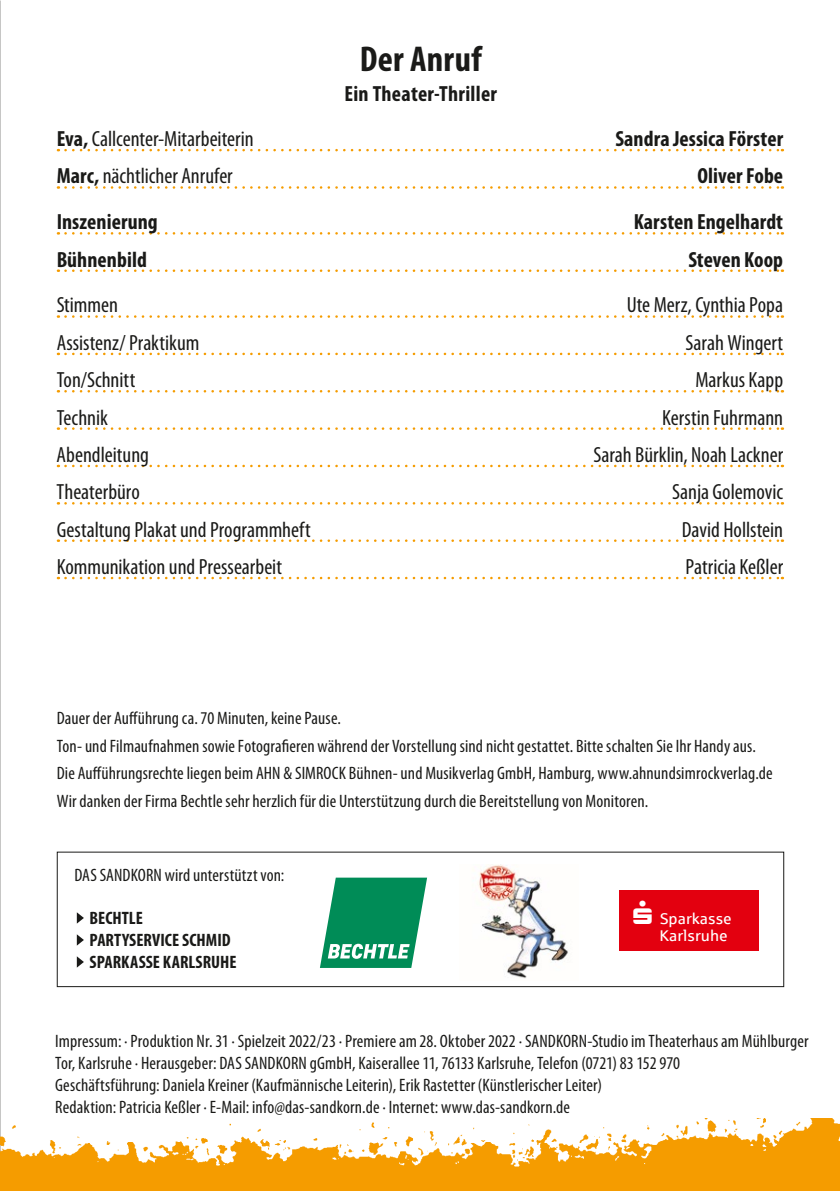
<style>
.page{position:relative;width:840px;height:1191px;background:#fff}
.page>*{position:absolute;margin:0;border:0;box-sizing:border-box;transform-origin:0 0}
.t1{font:700 condensed 36px "Myriad Pro";letter-spacing:.01em;color:#1a1a18}
.t2{font:condensed 22px "Myriad Pro";color:#1a1a18}
.t3{font:700 condensed 22px "Myriad Pro";letter-spacing:.005em;color:#1a1a18}
.t4{font:condensed 18px/22px "Myriad Pro";letter-spacing:.005em;color:#1a1a18}
.t5{font:700 condensed 18px/22px "Myriad Pro";color:#1a1a18}
.t6{font:15.6px/17.8px "Sparkasse Rg";color:#fff;text-align:right}
.s1{font-weight:700}
</style>
<div class="page">
<svg style="left:65px;top:149px;width:717px;height:2px"></svg>
<svg style="left:65px;top:186px;width:717px;height:3px"></svg>
<svg style="left:65px;top:232px;width:717px;height:3px"></svg>
<svg style="left:65px;top:269px;width:717px;height:3px"></svg>
<svg style="left:65px;top:315px;width:717px;height:3px"></svg>
<svg style="left:65px;top:353px;width:717px;height:2px"></svg>
<svg style="left:65px;top:390px;width:717px;height:2px"></svg>
<svg style="left:65px;top:427px;width:717px;height:3px"></svg>
<svg style="left:65px;top:465px;width:717px;height:2px"></svg>
<svg style="left:65px;top:502px;width:717px;height:2px"></svg>
<svg style="left:65px;top:539px;width:717px;height:3px"></svg>
<svg style="left:65px;top:577px;width:717px;height:2px"></svg>
<img style="left:1px;top:1119px;width:838px;height:72px">
<img style="left:0;top:1095px;width:1px;height:96px">
<div style="left:57px;top:851px;width:726px;height:136px;border:1px solid #1a1a18"></div>
<svg style="left:77px;top:912px;width:7px;height:11px"></svg>
<svg style="left:77px;top:934px;width:7px;height:11px"></svg>
<svg style="left:77px;top:956px;width:7px;height:11px"></svg>
<img style="left:478px;top:865px;width:90px;height:114px">
<svg style="left:320px;top:877px;width:107px;height:91px"></svg>
<div style="left:618px;top:890px;width:140px;height:61px;background:#e3000f"></div>
<h1 class="t1" style="left:359px;top:37px;width:123px">Der Anruf</h1>
<p class="t3" style="left:344px;top:80px;width:154px">Ein Theater-Thriller</p>
<p class="t2" style="left:57px;top:125px;width:198px"><span class="s1">Eva,</span> Callcenter-Mitarbeiterin</p>
<p class="t3" style="left:615px;top:125px;width:169px">Sandra Jessica Förster</p>
<p class="t2" style="left:57px;top:163px;width:177px"><span class="s1">Marc,</span> nächtlicher Anrufer</p>
<p class="t3" style="left:697px;top:162px;width:87px">Oliver Fobe</p>
<p class="t3" style="left:57px;top:208px;width:102px">Inszenierung</p>
<p class="t3" style="left:633px;top:208px;width:151px">Karsten Engelhardt</p>
<p class="t3" style="left:57px;top:245px;width:92px">Bühnenbild</p>
<p class="t3" style="left:688px;top:245px;width:96px">Steven Koop</p>
<p class="t2" style="left:57px;top:292px;width:63px">Stimmen</p>
<p class="t2" style="left:626px;top:292px;width:158px">Ute Merz, Cynthia Popa</p>
<p class="t2" style="left:57px;top:329px;width:144px">Assistenz/ Praktikum</p>
<p class="t2" style="left:685px;top:329px;width:99px">Sarah Wingert</p>
<p class="t2" style="left:57px;top:366px;width:80px">Ton/Schnitt</p>
<p class="t2" style="left:695px;top:366px;width:89px">Markus Kapp</p>
<p class="t2" style="left:57px;top:404px;width:53px">Technik</p>
<p class="t2" style="left:661px;top:404px;width:122px">Kerstin Fuhrmann</p>
<p class="t2" style="left:57px;top:441px;width:94px">Abendleitung</p>
<p class="t2" style="left:593px;top:441px;width:191px">Sarah Bürklin, Noah Lackner</p>
<p class="t2" style="left:57px;top:478px;width:85px">Theaterbüro</p>
<p class="t2" style="left:671px;top:478px;width:112px">Sanja Golemovic</p>
<p class="t2" style="left:57px;top:516px;width:255px">Gestaltung Plakat und Programmheft</p>
<p class="t2" style="left:681px;top:516px;width:103px">David Hollstein</p>
<p class="t2" style="left:57px;top:553px;width:227px">Kommunikation und Pressearbeit</p>
<p class="t2" style="left:685px;top:553px;width:99px">Patricia Keßler</p>
<p class="t4" style="left:57px;top:704px;width:717px;line-height:27.6px">Dauer der Aufführung ca. 70 Minuten, keine Pause.<br>Ton- und Filmaufnahmen sowie Fotografieren während der Vorstellung sind nicht gestattet. Bitte schalten Sie Ihr Handy aus.<br>Die Aufführungsrechte liegen beim AHN &amp; SIMROCK Bühnen- und Musikverlag GmbH, Hamburg, www.ahnundsimrockverlag.de Wir danken der Firma Bechtle sehr herzlich für die Unterstützung durch die Bereitstellung von Monitoren.</p>
<p class="t4" style="left:74px;top:864px;width:211px">DAS SANDKORN wird unterstützt von:</p>
<p class="t5" style="left:89px;top:906px;width:148px">BECHTLE<br>PARTYSERVICE SCHMID<br>SPARKASSE KARLSRUHE</p>
<p class="t6" style="left:633px;top:909px;width:100px">▲ Sparkasse<br>Karlsruhe</p>
<p class="t4" style="left:55px;top:1029px;width:754px">Impressum: · Produktion Nr. 31 · Spielzeit 2022/23 · Premiere am 28. Oktober 2022 · SANDKORN-Studio im Theaterhaus am Mühlburger Tor, Karlsruhe · Herausgeber: DAS SANDKORN gGmbH, Kaiserallee 11, 76133 Karlsruhe, Telefon (0721) 83 152 970<br>Geschäftsführung: Daniela Kreiner (Kaufmännische Leiterin), Erik Rastetter (Künstlerischer Leiter)<br>Redaktion: Patricia Keßler · E-Mail: info@das-sandkorn.de · Internet: www.das-sandkorn.de</p>
</div>
